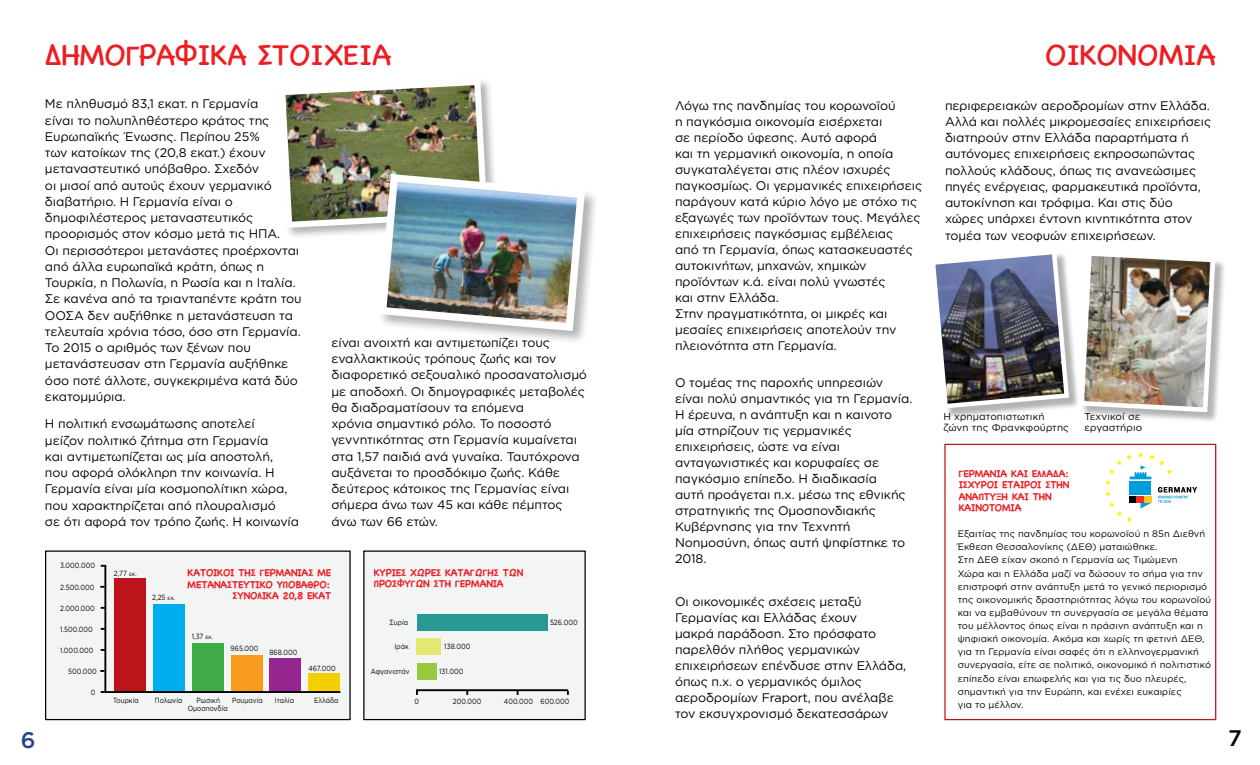
<style>
.page{position:relative;width:1260px;height:765px;background:#fff}
.page>*{position:absolute;margin:0;border:0;box-sizing:border-box;transform-origin:0 0}
.t1{font:30px "Chalkboard SE";letter-spacing:-.01em;color:#ed1d24}
.t2{font:500 22.5px "Gotham Greek";color:#000}
.t3{font:500 22.5px "Gotham Greek";color:#25408f}
.t4{font:12.5px/16.2px "Gotham Greek";letter-spacing:-.005em;color:#000}
.t5{font:700 10px/11.2px "Chalkboard SE";letter-spacing:-.01em;color:#ed1d24}
.t6{font:10px/11.2px "Gotham Greek";letter-spacing:.01em;color:#000}
.t7{font:9.38px/13.1px "Gotham Greek";letter-spacing:.01em;color:#000}
.t8{font:7.5px "Gotham Greek";letter-spacing:.01em;color:#000;scale:.86 1}
.s1{font-size:6.25px}
</style>
<div class="page">
<div style="left:1081px;top:253px;width:146px;height:171px;background:#000;opacity:.3"></div>
<img style="left:1081px;top:253px;width:137px;height:162px">
<div style="left:932px;top:251px;width:147px;height:168px;background:#000;opacity:.3"></div>
<img style="left:932px;top:251px;width:139px;height:160px">
<div style="left:378px;top:173px;width:221px;height:172px;background:#000;opacity:.3"></div>
<img style="left:285px;top:80px;width:304px;height:255px">
<div style="left:46px;top:551px;width:304px;height:169px;background:#f3f4f4"></div>
<div style="left:45px;top:551px;width:306px;height:169px;border:1px solid #000"></div>
<div style="left:114px;top:579px;width:32px;height:113px;background:#bc141a"></div>
<div style="left:153px;top:604px;width:32px;height:88px;background:#00aeef"></div>
<div style="left:192px;top:644px;width:32px;height:48px;background:#41ad49"></div>
<div style="left:231px;top:655px;width:32px;height:37px;background:#f99b1c"></div>
<div style="left:270px;top:658px;width:31px;height:34px;background:#95268f"></div>
<div style="left:308px;top:674px;width:32px;height:18px;background:#f5ce00"></div>
<hr style="left:104px;top:565px;width:2px;height:127px;background:#000">
<hr style="left:105px;top:691px;width:235px;height:2px;background:#000">
<div style="left:364px;top:551px;width:221px;height:169px;background:#f3f4f4"></div>
<div style="left:417px;top:638px;width:24px;height:17px;background:#e4e871"></div>
<div style="left:417px;top:663px;width:19px;height:17px;background:#97c93d"></div>
<hr style="left:416px;top:689px;width:152px;height:2px;background:#000">
<div style="left:417px;top:614px;width:131px;height:17px;background:#279992"></div>
<div style="left:944px;top:444px;width:272px;height:276px;border:1px solid #bc141a"></div>
<svg style="left:1105px;top:452px;width:92px;height:70px"></svg>
<h2 class="t3" style="left:21px;top:727px;width:16px">6</h2>
<h1 class="t1" style="left:45px;top:29px;width:348px">ΔΗΜΟΓΡΑΦΙΚΆ ΣΤΟΙΧΕΊΑ</h1>
<h1 class="t1" style="left:1045px;top:29px;width:172px">ΟΙΚΟΝΟΜΊΑ</h1>
<p class="t4" style="left:675px;top:97px;width:249px">Λόγω της πανδημίας του κορωνοϊού<br>η παγκόσμια οικονομία εισέρχεται<br>σε περίοδο ύφεσης. Αυτό αφορά<br>και τη γερμανική οικονομία, η οποία συγκαταλέγεται στις πλέον ισχυρές παγκοσμίως. Οι γερμανικές επιχειρήσεις παράγουν κατά κύριο λόγο με στόχο τις εξαγωγές των προϊόντων τους. Μεγάλες επιχειρήσεις παγκόσμιας εμβέλειας<br>από τη Γερμανία, όπως κατασκευαστές αυτοκινήτων, μηχανών, χημικών προϊόντων κ.ά. είναι πολύ γνωστές<br>και στην Ελλάδα.<br>Στην πραγματικότητα, οι μικρές και μεσαίες επιχειρήσεις αποτελούν την πλειονότητα στη Γερμανία.</p>
<p class="t4" style="left:675px;top:374px;width:239px">Ο τομέας της παροχής υπηρεσιών είναι πολύ σημαντικός για τη Γερμανία.<br>Η έρευνα, η ανάπτυξη και η καινοτο μία στηρίζουν τις γερμανικές επιχειρήσεις, ώστε να είναι ανταγωνιστικές και κορυφαίες σε παγκόσμιο επίπεδο. Η διαδικασία<br>αυτή προάγεται π.χ. μέσω της εθνικής στρατηγικής της Ομοσπονδιακής<br>Κυβέρνησης για την Τεχνητή<br>Νοημοσύνη, όπως αυτή ψηφίστηκε το<br>2018.</p>
<p class="t4" style="left:675px;top:594px;width:233px">Οι οικονομικές σχέσεις μεταξύ<br>Γερμανίας και Ελλάδας έχουν<br>μακρά παράδοση. Στο πρόσφατο παρελθόν πλήθος γερμανικών επιχειρήσεων επένδυσε στην Ελλάδα, όπως π.χ. ο γερμανικός όμιλος αεροδρομίων Fraport, που ανέλαβε τον εκσυγχρονισμό δεκατεσσάρων</p>
<p class="t4" style="left:45px;top:96px;width:258px">Με πληθυσμό 83,1 εκατ. η Γερμανία<br>είναι το πολυπληθέστερο κράτος της Ευρωπαϊκής Ένωσης. Περίπου 25%<br>των κατοίκων της (20,8 εκατ.) έχουν μεταναστευτικό υπόβαθρο. Σχεδόν<br>οι μισοί από αυτούς έχουν γερμανικό διαβατήριο. Η Γερμανία είναι ο δημοφιλέστερος μεταναστευτικός προορισμός στον κόσμο μετά τις ΗΠΑ.<br>Οι περισσότεροι μετανάστες προέρχονται από άλλα ευρωπαϊκά κράτη, όπως η Τουρκία, η Πολωνία, η Ρωσία και η Ιταλία.<br>Σε κανένα από τα τριανταπέντε κράτη του ΟΟΣΑ δεν αυξήθηκε η μετανάστευση τα τελευταία χρόνια τόσο, όσο στη Γερμανία.<br>Το 2015 ο αριθμός των ξένων που μετανάστευσαν στη Γερμανία αυξήθηκε όσο ποτέ άλλοτε, συγκεκριμένα κατά δύο εκατομμύρια.</p>
<p class="t4" style="left:45px;top:416px;width:256px">Η πολιτική ενσωμάτωσης αποτελεί<br>μείζον πολιτικό ζήτημα στη Γερμανία<br>και αντιμετωπίζεται ως μία αποστολή, που αφορά ολόκληρη την κοινωνία. Η Γερμανία είναι μία κοσμοπολίτικη χώρα, που χαρακτηρίζεται από πλουραλισμό<br>σε ότι αφορά τον τρόπο ζωής. Η κοινωνία</p>
<p class="t4" style="left:945px;top:97px;width:268px">περιφερειακών αεροδρομίων στην Ελλάδα.<br>Αλλά και πολλές μικρομεσαίες επιχειρήσεις διατηρούν στην Ελλάδα παραρτήματα ή αυτόνομες επιχειρήσεις εκπροσωπώντας πολλούς κλάδους, όπως τις ανανεώσιμες πηγές ενέργειας, φαρμακευτικά προϊόντα, αυτοκίνηση και τρόφιμα. Και στις δύο χώρες υπάρχει έντονη κινητικότητα στον τομέα των νεοφυών επιχειρήσεων.</p>
<p class="t4" style="left:331px;top:334px;width:257px">είναι ανοιχτή και αντιμετωπίζει τους εναλλακτικούς τρόπους ζωής και τον διαφορετικό σεξουαλικό προσανατολισμό με αποδοχή. Οι δημογραφικές μεταβολές θα διαδραματίσουν τα επόμενα<br>χρόνια σημαντικό ρόλο. Το ποσοστό γεννητικότητας στη Γερμανία κυμαίνεται στα 1,57 παιδιά ανά γυναίκα. Ταυτόχρονα αυξάνεται το προσδόκιμο ζωής. Κάθε δεύτερος κάτοικος της Γερμανίας είναι σήμερα άνω των 45 και κάθε πέμπτος άνω των 66 ετών.</p>
<p class="t6" style="left:943px;top:410px;width:127px">Η χρηματοπιστωτική ζώνη της Φρανκφούρτης</p>
<p class="t6" style="left:1084px;top:410px;width:59px">Τεχνικοί σε εργαστήριο</p>
<p class="t5" style="left:959px;top:468px;width:112px">ΓΕΡΜΑΝΊΑ ΚΑΙ ΕΛΛΆΔΑ:<br>ΙΣΧΥΡΟΊ ΕΤΑΊΡΟΙ ΣΤΗΝ<br>ΑΝΆΠΤΥΞΗ ΚΑΙ ΤΗΝ<br>ΚΑΙΝΟΤΟΜΊΑ</p>
<p class="t7" style="left:958px;top:527px;width:255px">Εξαιτίας της πανδημίας του κορωνοϊού η 85η Διεθνή Έκθεση Θεσσαλονίκης (ΔΕΘ) ματαιώθηκε.<br>Στη ΔΕΘ είχαν σκοπό η Γερμανία ως Τιμώμενη<br>Χώρα και η Ελλάδα μαζί να δώσουν το σήμα για την επιστροφή στην ανάπτυξη μετά το γενικό περιορισμό της οικονομικής δραστηριότητας λόγω του κορωνοϊού και να εμβαθύνουν τη συνεργασία σε μεγάλα θέματα του μέλλοντος όπως είναι η πράσινη ανάπτυξη και η ψηφιακή οικονομία. Ακόμα και χωρίς τη φετινή ΔΕΘ, για τη Γερμανία είναι σαφές ότι η ελληνογερμανική συνεργασία, είτε σε πολιτικό, οικονομικό ή πολιτιστικό επίπεδο είναι επωφελής και για τις δυο πλευρές, σημαντική για την Ευρώπη, και ενέχει ευκαιρίες<br>για το μέλλον.</p>
<p class="t8" style="left:60px;top:562px;width:42px">3.000.000</p>
<p class="t5" style="left:374px;top:567px;width:151px">ΚΎΡΙΕΣ ΧΏΡΕΣ ΚΑΤΑΓΩΓΉΣ ΤΩΝ<br>ΠΡΟΣΦΎΓΩΝ ΣΤΗ ΓΕΡΜΑΝΊΑ</p>
<p class="t5" style="left:188px;top:567px;width:145px;text-align:right">ΚΆΤΟΙΚΟΙ ΤΗΣ ΓΕΡΜΑΝΊΑΣ ΜΕ<br>ΜΕΤΑΝΑΣΤΕΥΤΙΚΌ ΥΠΌΒΑΘΡΟ:<br>ΣΥΝΟΛΙΚΆ 20,8 ΕΚΑΤ</p>
<p class="t8" style="left:114px;top:569px;width:28px">2,77 <span class="s1">εκ.</span></p>
<p class="t8" style="left:60px;top:583px;width:41px">2.500.000</p>
<p class="t8" style="left:152px;top:593px;width:28px">2,25 <span class="s1">εκ.</span></p>
<p class="t8" style="left:60px;top:604px;width:42px">2.000.000</p>
<p class="t8" style="left:390px;top:618px;width:23px">Συρία</p>
<p class="t8" style="left:395px;top:643px;width:18px">Ιράκ</p>
<p class="t8" style="left:371px;top:667px;width:47px">Αφγανιστάν</p>
<p class="t8" style="left:550px;top:618px;width:34px">526.000</p>
<p class="t8" style="left:60px;top:625px;width:40px">1.500.000</p>
<p class="t8" style="left:192px;top:633px;width:26px">1,37 <span class="s1">εκ.</span></p>
<p class="t8" style="left:444px;top:643px;width:32px">138.000</p>
<p class="t8" style="left:439px;top:667px;width:30px">131.000</p>
<p class="t8" style="left:231px;top:644px;width:34px">965.000</p>
<p class="t8" style="left:60px;top:646px;width:40px">1.000.000</p>
<p class="t8" style="left:270px;top:648px;width:34px">868.000</p>
<p class="t8" style="left:308px;top:664px;width:33px">467.000</p>
<p class="t8" style="left:68px;top:667px;width:35px">500.000</p>
<p class="t8" style="left:91px;top:688px;width:7px">0</p>
<p class="t8" style="left:113px;top:696px;width:31px">Τουρκία</p>
<p class="t8" style="left:155px;top:696px;width:34px">Πολωνία</p>
<p class="t8" style="left:197px;top:696px;width:29px">Ρωσική</p>
<p class="t8" style="left:232px;top:696px;width:37px">Ρουμανία</p>
<p class="t8" style="left:275px;top:696px;width:24px">Ιταλία</p>
<p class="t8" style="left:314px;top:696px;width:30px">Ελλάδα</p>
<p class="t8" style="left:415px;top:698px;width:7px">0</p>
<p class="t8" style="left:453px;top:698px;width:35px">200.000</p>
<p class="t8" style="left:504px;top:698px;width:78px">400.000 600.000</p>
<p class="t8" style="left:188px;top:704px;width:48px">Ομοσπονδία</p>
<h2 class="t2" style="left:1228px;top:725px;width:15px">7</h2>
</div>
